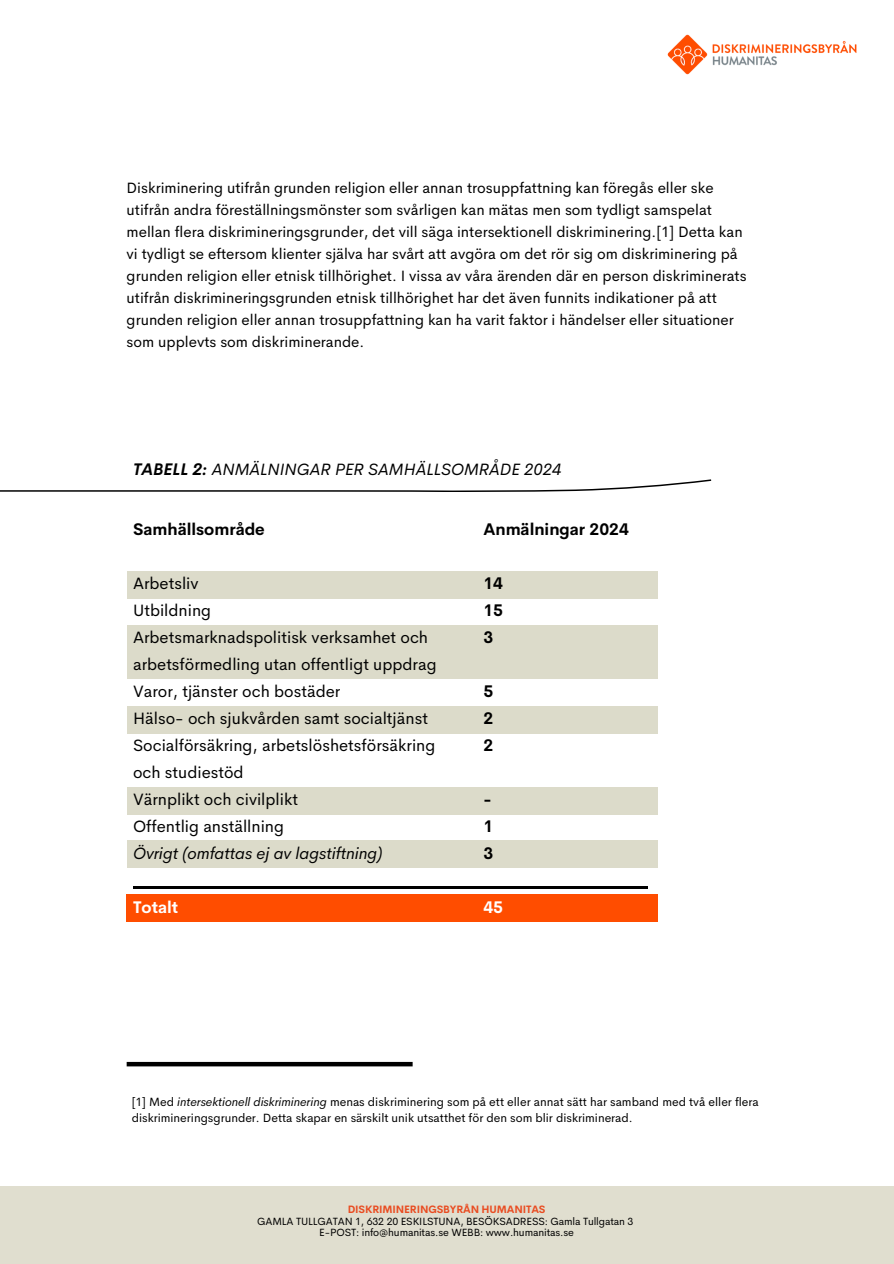
<style>
.page{position:relative;width:894px;height:1264px;background:#fff}
.page>*{position:absolute;margin:0;border:0;box-sizing:border-box;transform-origin:0 0}
.t1{font:16.5px/27px "Cerebri Sans";color:#000}
.t2{font:700 16.5px/27px "Cerebri Sans";color:#000;text-align:justify}
.t3{font:italic 16.5px "Cerebri Sans";color:#000}
.t4{font:700 16.5px "Cerebri Sans";color:#fff}
.t5{font:15px/22px "Cerebri Sans";color:#000}
.t6{font:12px/16px "Cerebri Sans";color:#000}
.t7{font:10.5px "Cerebri Sans";letter-spacing:-.01em;color:#000}
.t8{font:700 10.5px "Cerebri Sans";letter-spacing:-.01em;color:#e94c21}
.s1{font-weight:700}
.s2{font-style:italic}
</style>
<div class="page">
<img style="left:667px;top:34px;width:190px;height:41px">
<div style="left:0;top:1185px;width:893px;height:78px;background:#e0decf"></div>
<div style="left:127px;top:571px;width:530px;height:27px;background:#dcdbca"></div>
<div style="left:127px;top:706px;width:530px;height:27px;background:#dcdbca"></div>
<div style="left:127px;top:787px;width:530px;height:27px;background:#dcdbca"></div>
<div style="left:127px;top:840px;width:530px;height:27px;background:#dcdbca"></div>
<div style="left:127px;top:894px;width:530px;height:27px;background:#ff4d00"></div>
<hr style="left:133px;top:886px;width:514px;height:2px;background:#000">
<svg style="left:0;top:479px;width:711px;height:13px"></svg>
<div style="left:127px;top:625px;width:530px;height:27px;background:#dcdbca"></div>
<div style="left:127px;top:651px;width:530px;height:28px;background:#dcdbca"></div>
<div style="left:127px;top:1061px;width:285px;height:5px;background:#000"></div>
<p class="t5" style="left:127px;top:177px;width:621px">Diskriminering utifrån grunden religion eller annan trosuppfattning kan föregås eller ske utifrån andra föreställningsmönster som svårligen kan mätas men som tydligt samspelat mellan flera diskrimineringsgrunder, det vill säga intersektionell diskriminering.[1] Detta kan vi tydligt se eftersom klienter själva har svårt att avgöra om det rör sig om diskriminering på grunden religion eller etnisk tillhörighet. I vissa av våra ärenden där en person diskriminerats utifrån diskrimineringsgrunden etnisk tillhörighet har det även funnits indikationer på att grunden religion eller annan trosuppfattning kan ha varit faktor i händelser eller situationer som upplevts som diskriminerande.</p>
<h2 class="t3" style="left:133px;top:458px;width:429px"><span class="s1">TABELL 2:</span> ANMÄLNINGAR PER SAMHÄLLSOMRÅDE 2024</h2>
<h2 class="t2" style="left:133px;top:515px;width:133px">Samhällsområde</h2>
<h2 class="t1" style="left:133px;top:569px;width:305px">Arbetsliv<br>Utbildning<br>Arbetsmarknadspolitisk verksamhet och arbetsförmedling utan offentligt uppdrag<br>Varor, tjänster och bostäder<br>Hälso- och sjukvården samt socialtjänst<br>Socialförsäkring, arbetslöshetsförsäkring och studiestöd<br>Värnplikt och civilplikt<br>Offentlig anställning<br><span class="s2">Övrigt (omfattas ej av lagstiftning)</span></h2>
<h2 class="t4" style="left:133px;top:896px;width:47px">Totalt</h2>
<h2 class="t2" style="left:483px;top:515px;width:147px">Anmälningar 2024</h2>
<h2 class="t2" style="left:483px;top:569px;width:21px">14<br>15<br>3</h2>
<p class="t2" style="left:483px;top:677px;width:11px">5<br>2<br>2</p>
<h4 class="t2" style="left:483px;top:785px;width:11px">- 1<br>3</h4>
<p class="t4" style="left:483px;top:896px;width:21px">45</p>
<h3 class="t6" style="left:132px;top:1094px;width:628px">[1] Med <span class="s2">intersektionell diskriminering</span> menas diskriminering som på ett eller annat sätt har samband med två eller flera diskrimineringsgrunder. Detta skapar en särskilt unik utsatthet för den som blir diskriminerad.</h3>
<h3 class="t8" style="left:347px;top:1202px;width:199px">DISKRIMINERINGSBYRÅN HUMANITAS</h3>
<h1 class="t7" style="left:257px;top:1213px;width:377px">GAMLA TULLGATAN 1, 632 20 ESKILSTUNA, BESÖKSADRESS: Gamla Tullgatan 3</h1>
<h2 class="t7" style="left:319px;top:1225px;width:256px">E-POST: info@humanitas.se WEBB: www.humanitas.se</h2>
</div>
